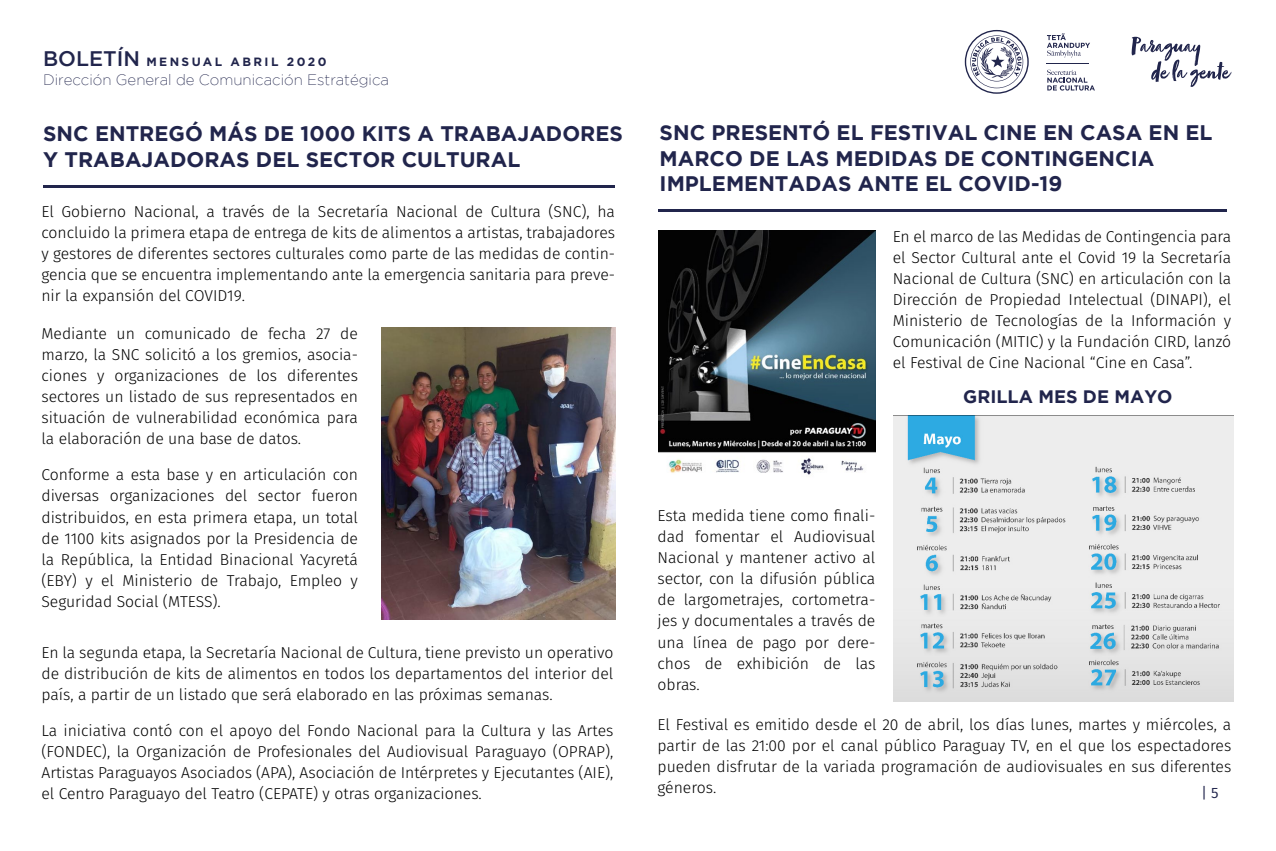
<style>
.page{position:relative;width:1276px;height:851px;background:#fff}
.page>*{position:absolute;margin:0;border:0;box-sizing:border-box;transform-origin:0 0}
.t1{font:700 21px/25.5px "Gotham";color:#21254c}
.t2{font:700 18px "Gotham";color:#21254c}
.t3{font:300 15.75px/21px "Fira Sans";color:#000;text-align:justify}
.t4{font:200 15px "Gotham";color:#21254c}
.t5{font:15px "Fira Sans";color:#21254c}
.t6{font:700 12px "Gotham";letter-spacing:.2em;color:#21254c}
.s1{font-weight:500;font-size:21px}
</style>
<div class="page">
<svg style="left:964px;top:30px;width:64px;height:64px"></svg>
<hr style="left:1046px;top:63px;width:43px;height:1px;background:#21254c">
<svg style="left:1047px;top:33px;width:43px;height:24px"></svg>
<svg style="left:1047px;top:70px;width:48px;height:21px"></svg>
<svg style="left:1131px;top:37px;width:100px;height:50px"></svg>
<hr style="left:43px;top:185px;width:571px;height:3px;background:#21254c">
<hr style="left:658px;top:209px;width:568px;height:3px;background:#21254c">
<img style="left:381px;top:327px;width:234px;height:292px">
<img style="left:658px;top:231px;width:217px;height:244px">
<img style="left:893px;top:415px;width:340px;height:286px">
<p class="t6" style="left:43px;top:55px;width:285px"><span class="s1">BOLETÍN</span> MENSUAL ABRIL 2020</p>
<p class="t4" style="left:43px;top:71px;width:347px">Dirección General de Comunicación Estratégica</p>
<h1 class="t1" style="left:43px;top:121px;width:581px">SNC ENTREGÓ MÁS DE 1000 KITS A TRABAJADORES<br>Y TRABAJADORAS DEL SECTOR CULTURAL</h1>
<p class="t3" style="left:41px;top:201px;width:575px">El Gobierno Nacional, a través de la Secretaría Nacional de Cultura (SNC), ha concluido la primera etapa de entrega de kits de alimentos a artistas, trabajadores y gestores de diferentes sectores culturales como parte de las medidas de contin&shy;gencia que se encuentra implementando ante la emergencia sanitaria para preve&shy;nir la expansión del COVID19.</p>
<p class="t3" style="left:41px;top:323px;width:318px">Mediante un comunicado de fecha 27 de marzo, la SNC solicitó a los gremios, asocia&shy;ciones y organizaciones de los diferentes sectores un listado de sus representados en situación de vulnerabilidad económica para la elaboración de una base de datos.</p>
<p class="t3" style="left:41px;top:464px;width:318px">Conforme a esta base y en articulación con diversas organizaciones del sector fueron distribuidos, en esta primera etapa, un total de 1100 kits asignados por la Presidencia de la República, la Entidad Binacional Yacyretá (EBY) y el Ministerio de Trabajo, Empleo y Seguridad Social (MTESS).</p>
<p class="t3" style="left:41px;top:641px;width:573px">En la segunda etapa, la Secretaría Nacional de Cultura, tiene previsto un operativo de distribución de kits de alimentos en todos los departamentos del interior del país, a partir de un listado que será elaborado en las próximas semanas.</p>
<p class="t3" style="left:41px;top:719px;width:573px">La iniciativa contó con el apoyo del Fondo Nacional para la Cultura y las Artes (FONDEC), la Organización de Profesionales del Audiovisual Paraguayo (OPRAP), Artistas Paraguayos Asociados (APA), Asociación de Intérpretes y Ejecutantes (AIE), el Centro Paraguayo del Teatro (CEPATE) y otras organizaciones.</p>
<h1 class="t1" style="left:659px;top:119px;width:554px">SNC PRESENTÓ EL FESTIVAL CINE EN CASA EN EL<br>MARCO DE LAS MEDIDAS DE CONTINGENCIA<br>IMPLEMENTADAS ANTE EL COVID-19</h1>
<p class="t3" style="left:892px;top:226px;width:340px">En el marco de las Medidas de Contingencia para el Sector Cultural ante el Covid 19 la Secretaría Nacional de Cultura (SNC) en articulación con la Dirección de Propiedad Intelectual (DINAPI), el Ministerio de Tecnologías de la Información y Comunicación (MITIC) y la Fundación CIRD, lanzó el Festival de Cine Nacional “Cine en Casa”.</p>
<p class="t3" style="left:657px;top:505px;width:219px">Esta medida tiene como finali&shy;dad fomentar el Audiovisual Nacional y mantener activo al sector, con la difusión pública de largometrajes, cortometra&shy;jes y documentales a través de una línea de pago por dere&shy;chos de exhibición de las obras.</p>
<p class="t2" style="left:963px;top:386px;width:211px">GRILLA MES DE MAYO</p>
<p class="t3" style="left:657px;top:713px;width:575px">El Festival es emitido desde el 20 de abril, los días lunes, martes y miércoles, a partir de las 21:00 por el canal público Paraguay TV, en el que los espectadores pueden disfrutar de la variada programación de audiovisuales en sus diferentes géneros.</p>
<p class="t5" style="left:1201px;top:781px;width:19px">| 5</p>
</div>
